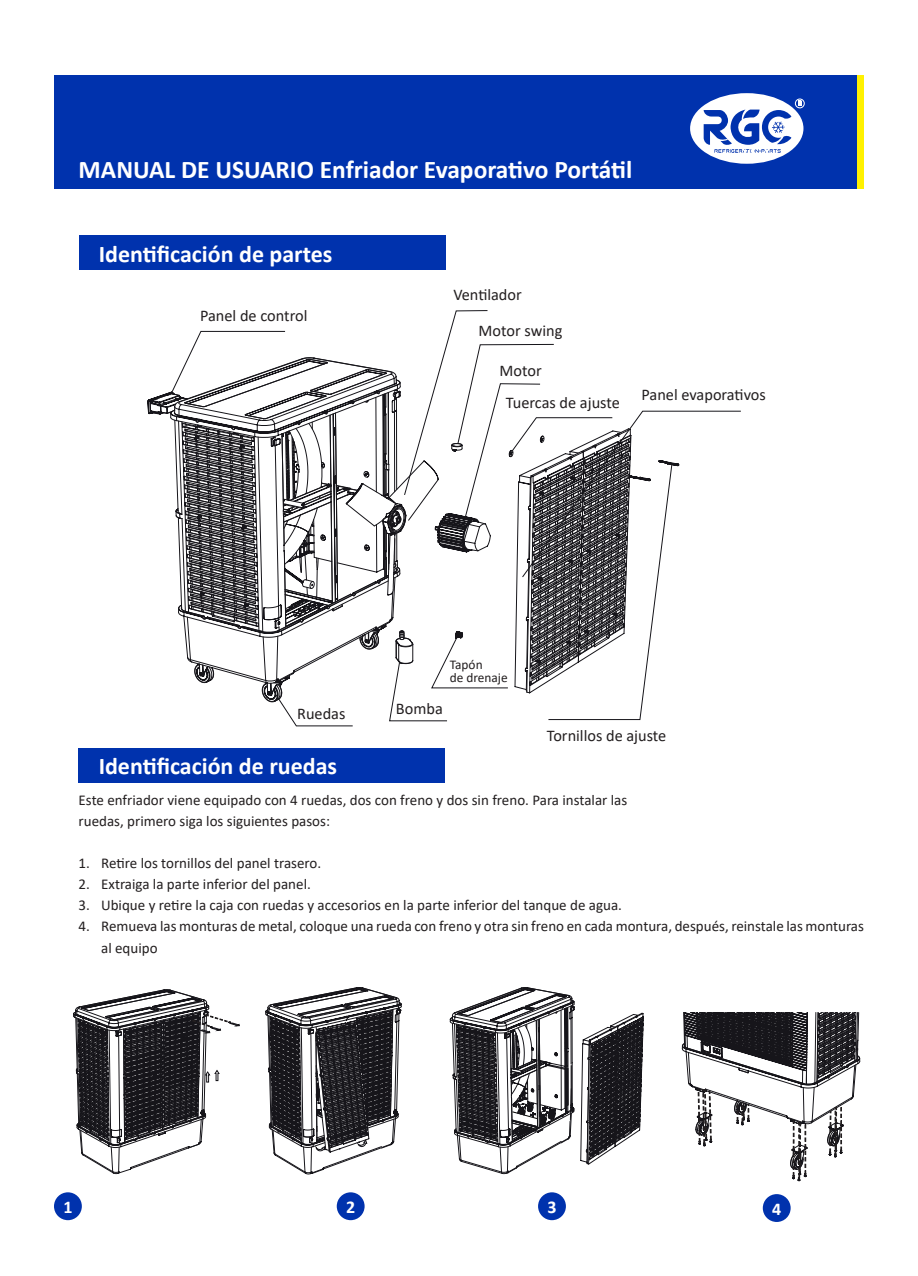
<style>
.page{position:relative;width:918px;height:1276px;background:#fff}
.page>*{position:absolute;margin:0;border:0;box-sizing:border-box;transform-origin:0 0}
.t1{font:700 25.5px "Calibri";color:#fff}
.t2{font:700 24px "Calibri";color:#fff}
.t3{font:700 18px "Calibri";color:#fff}
.t4{font:16.35px "Calibri";color:#231f20}
.t5{font:15px/21px "Calibri";color:#231f20}
.t6{font:13.35px "Calibri";color:#231f20}
</style>
<div class="page">
<div style="left:857px;top:75px;width:7px;height:114px;background:#fff101"></div>
<div style="left:54px;top:75px;width:803px;height:114px;background:#0032ad"></div>
<svg style="left:690px;top:93px;width:115px;height:71px"></svg>
<div style="left:79px;top:236px;width:366px;height:34px;background:#0032ad"></div>
<div style="left:79px;top:748px;width:366px;height:34px;background:#0032ad"></div>
<div style="left:54px;top:1192px;width:28px;height:28px;background:#0032ad;border-radius:50%"></div>
<div style="left:763px;top:1194px;width:28px;height:28px;background:#0032ad;border-radius:50%"></div>
<div style="left:337px;top:1192px;width:28px;height:28px;background:#0032ad;border-radius:50%"></div>
<div style="left:538px;top:1192px;width:28px;height:28px;background:#0032ad;border-radius:50%"></div>
<svg style="left:188px;top:310px;width:553px;height:417px"></svg>
<svg style="left:414px;top:357px;width:266px;height:345px"></svg>
<svg style="left:178px;top:606px;width:236px;height:97px"></svg>
<svg style="left:147px;top:357px;width:329px;height:249px"></svg>
<svg style="left:197px;top:390px;width:483px;height:273px"></svg>
<svg style="left:194px;top:435px;width:458px;height:209px"></svg>
<svg style="left:195px;top:400px;width:423px;height:284px"></svg>
<svg style="left:682px;top:1012px;width:178px;height:169px"></svg>
<svg style="left:73px;top:989px;width:167px;height:185px"></svg>
<svg style="left:265px;top:987px;width:137px;height:187px"></svg>
<svg style="left:450px;top:987px;width:194px;height:187px"></svg>
<p class="t1" style="left:79px;top:152px;width:555px">MANUAL DE USUARIO Enfriador Evaporativo Portátil</p>
<p class="t2" style="left:99px;top:237px;width:235px">Identificación de partes</p>
<p class="t4" style="left:200px;top:305px;width:109px">Panel de control</p>
<p class="t4" style="left:453px;top:284px;width:70px">Ventilador</p>
<p class="t4" style="left:479px;top:319px;width:85px">Motor swing</p>
<p class="t4" style="left:500px;top:359px;width:44px">Motor</p>
<p class="t4" style="left:506px;top:391px;width:115px">Tuercas de ajuste</p>
<p class="t4" style="left:641px;top:383px;width:126px">Panel evaporativos</p>
<p class="t4" style="left:297px;top:702px;width:50px">Ruedas</p>
<p class="t2" style="left:99px;top:749px;width:240px">Identificación de ruedas</p>
<p class="t4" style="left:396px;top:697px;width:48px">Bomba</p>
<p class="t6" style="left:450px;top:655px;width:34px">Tapón</p>
<p class="t6" style="left:450px;top:668px;width:60px">de drenaje</p>
<p class="t4" style="left:547px;top:724px;width:121px">Tornillos de ajuste</p>
<p class="t5" style="left:79px;top:789px;width:550px">Este enfriador viene equipado con 4 ruedas, dos con freno y dos sin freno. Para instalar las</p>
<p class="t5" style="left:79px;top:810px;width:253px">ruedas, primero siga los siguientes pasos:</p>
<p class="t5" style="left:79px;top:852px;width:244px">1. Retire los tornillos del panel trasero.</p>
<p class="t5" style="left:79px;top:873px;width:234px">2. Extraiga la parte inferior del panel.</p>
<p class="t5" style="left:79px;top:894px;width:545px">3. Ubique y retire la caja con ruedas y accesorios en la parte inferior del tanque de agua.</p>
<p class="t5" style="left:101px;top:915px;width:764px;text-indent:-23px">4. Remueva las monturas de metal, coloque una rueda con freno y otra sin freno en cada montura, después, reinstale las monturas al equipo</p>
<p class="t3" style="left:63px;top:1194px;width:11px">1</p>
<p class="t3" style="left:346px;top:1194px;width:11px">2</p>
<p class="t3" style="left:547px;top:1194px;width:11px">3</p>
<p class="t3" style="left:772px;top:1196px;width:11px">4</p>
</div>
